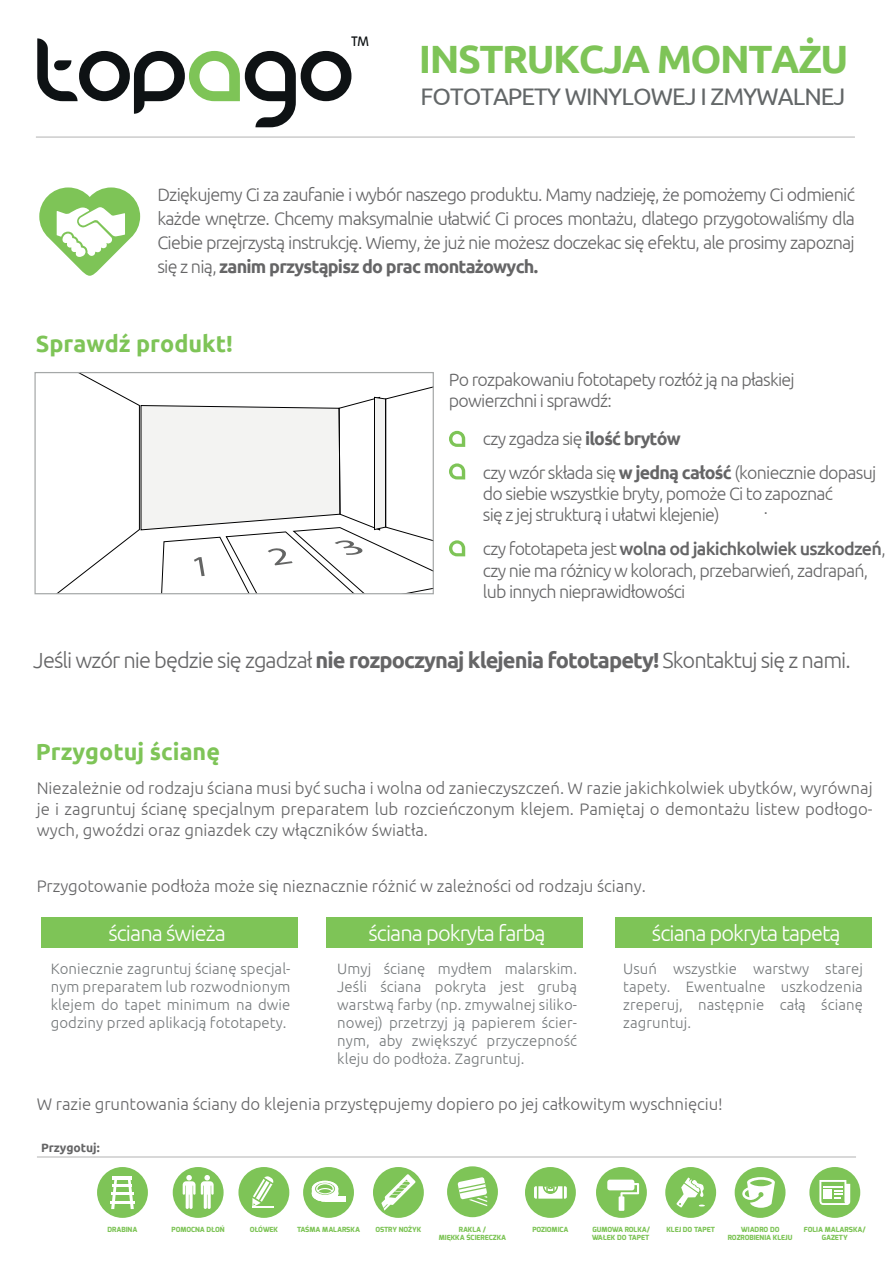
<style>
.page{position:relative;width:893px;height:1263px;background:#fff}
.page>*{position:absolute;margin:0;border:0;box-sizing:border-box;transform-origin:0 0}
.t1{font:700 39.45px "Ubuntu";letter-spacing:-.04em;color:#7ec457}
.t2{font:24px "Ubuntu";letter-spacing:-.04em;color:#636768}
.t3{font:700 23.4px "Ubuntu";color:#7ec457}
.t4{font:300 21.9px "Ubuntu";letter-spacing:-.045em;color:#656566}
.t5{font:300 21.9px "Ubuntu";letter-spacing:-.045em;color:#fff}
.t6{font:300 18px/24px "Ubuntu";letter-spacing:-.045em;color:#656566;text-align:justify}
.t7{font:500 18px "Ubuntu";letter-spacing:-.045em;color:#656566}
.t8{font:300 17.85px/21.5px "Ubuntu";letter-spacing:-.045em;color:#656566}
.t9{font:300 16.8px/21px "Ubuntu";letter-spacing:-.005em;color:#656566;text-align:justify}
.t10{font:300 15px/18px "Ubuntu";letter-spacing:.005em;color:#75797b;text-align:justify}
.t11{font:14.25px "Opal";color:#0e1214}
.t12{font:700 12.15px "Ubuntu";letter-spacing:-.005em;color:#656566}
.t13{font:800 7.05px/8.6px "Exo";color:#7ec457;text-align:center}
.s1{font-weight:700}
.s2{font-weight:300;font-size:17.85px}
</style>
<div class="page">
<div style="left:615px;top:918px;width:256px;height:30px;background:#7ec457"></div>
<div style="left:327px;top:918px;width:256px;height:30px;background:#7ec457"></div>
<div style="left:41px;top:918px;width:256px;height:30px;background:#7ec457"></div>
<svg style="left:58px;top:374px;width:374px;height:218px"></svg>
<div style="left:34px;top:372px;width:400px;height:222px;border:1px solid #a5a8a8"></div>
<hr style="left:36px;top:137px;width:819px;height:1px;background:#b3b3b3">
<hr style="left:37px;top:1157px;width:819px;height:1px;background:#b3b3b3">
<div style="left:97px;top:1167px;width:51px;height:51px;background:#7ec457;border-radius:50%"></div>
<svg style="left:111px;top:1177px;width:23px;height:32px"></svg>
<hr style="left:113px;top:1176px;width:19px;height:4px;background:#fff">
<hr style="left:113px;top:1184px;width:19px;height:3px;background:#fff">
<hr style="left:111px;top:1192px;width:23px;height:3px;background:#fff">
<hr style="left:110px;top:1201px;width:25px;height:2px;background:#fff">
<div style="left:173px;top:1167px;width:51px;height:51px;background:#7ec457;border-radius:50%"></div>
<svg style="left:183px;top:1175px;width:31px;height:34px"></svg>
<div style="left:238px;top:1167px;width:51px;height:51px;background:#7ec457;border-radius:50%"></div>
<svg style="left:252px;top:1176px;width:22px;height:31px"></svg>
<div style="left:303px;top:1167px;width:51px;height:51px;background:#7ec457;border-radius:50%"></div>
<div style="left:325px;top:1196px;width:20px;height:5px;background:#fff"></div>
<svg style="left:312px;top:1181px;width:26px;height:20px"></svg>
<div style="left:447px;top:1166px;width:51px;height:51px;background:#7ec457;border-radius:50%"></div>
<svg style="left:458px;top:1177px;width:29px;height:29px"></svg>
<div style="left:525px;top:1167px;width:51px;height:51px;background:#7ec457;border-radius:50%"></div>
<svg style="left:534px;top:1186px;width:33px;height:13px"></svg>
<svg style="left:449px;top:431px;width:16px;height:16px"></svg>
<svg style="left:449px;top:463px;width:16px;height:16px"></svg>
<svg style="left:449px;top:540px;width:16px;height:16px"></svg>
<svg style="left:37px;top:38px;width:314px;height:89px"></svg>
<div style="left:373px;top:1167px;width:51px;height:51px;background:#7ec457;border-radius:50%"></div>
<svg style="left:381px;top:1174px;width:35px;height:36px"></svg>
<div style="left:596px;top:1167px;width:51px;height:51px;background:#7ec457;border-radius:50%"></div>
<svg style="left:607px;top:1179px;width:32px;height:32px"></svg>
<div style="left:665px;top:1167px;width:51px;height:51px;background:#7ec457;border-radius:50%"></div>
<svg style="left:676px;top:1177px;width:29px;height:30px"></svg>
<div style="left:735px;top:1167px;width:50px;height:51px;background:#7ec457;border-radius:50%"></div>
<svg style="left:742px;top:1177px;width:33px;height:31px"></svg>
<div style="left:809px;top:1167px;width:51px;height:51px;background:#7ec457;border-radius:50%"></div>
<svg style="left:819px;top:1180px;width:31px;height:25px"></svg>
<div style="left:823px;top:1189px;width:9px;height:10px;background:#fff"></div>
<svg style="left:39px;top:187px;width:101px;height:89px"></svg>
<p class="t11" style="left:351px;top:33px;width:19px">TM</p>
<h1 class="t1" style="left:419px;top:35px;width:431px">INSTRUKCJA MONTAŻU</h1>
<h2 class="t2" style="left:421px;top:82px;width:426px">FOTOTAPETY WINYLOWEJ I ZMYWALNEJ</h2>
<p class="t6" style="left:157px;top:183px;width:699px">Dziękujemy Ci za zaufanie i wybór naszego produktu. Mamy nadzieję, że pomożemy Ci odmienić każde wnętrze. Chcemy maksymalnie ułatwić Ci proces montażu, dlatego przygotowaliśmy dla Ciebie przejrzystą instrukcję. Wiemy, że już nie możesz doczekac się efektu, ale prosimy zapoznaj się z nią, <span class="s1">zanim przystąpisz do prac montażowych.</span></p>
<h3 class="t3" style="left:36px;top:330px;width:198px">Sprawdź produkt!</h3>
<p class="t8" style="left:449px;top:368px;width:347px">Po rozpakowaniu fototapety rozłóż ją na płaskiej powierzchni i sprawdź:</p>
<p class="t8" style="left:483px;top:421px;width:395px;line-height:33.9px">czy zgadza się <span class="s1">ilość brytów<br></span>czy wzór składa się <span class="s1">w jedną całość</span> (koniecznie dopasuj</p>
<p class="t8" style="left:483px;top:482px;width:352px">do siebie wszystkie bryty, pomoże Ci to zapoznać się z jej strukturą i ułatwi klejenie)</p>
<p class="t7" style="left:483px;top:538px;width:404px"><span class="s2">czy fototapeta jest</span> wolna od jakichkolwiek uszkodzeń<span class="s2">,</span></p>
<p class="t8" style="left:483px;top:559px;width:387px">czy nie ma różnicy w kolorach, przebarwień, zadrapań, lub innych nieprawidłowości</p>
<p class="t9" style="left:764px;top:497px;width:6px">.</p>
<h3 class="t4" style="left:33px;top:647px;width:819px">Jeśli wzór nie będzie się zgadzał <span class="s1">nie rozpoczynaj klejenia fototapety!</span> Skontaktuj się z nami.</h3>
<h3 class="t3" style="left:36px;top:737px;width:186px">Przygotuj ścianę</h3>
<p class="t9" style="left:37px;top:777px;width:837px">Niezależnie od rodzaju ściana musi być sucha i wolna od zanieczyszczeń. W razie jakichkolwiek ubytków, wyrównaj je i zagruntuj ścianę specjalnym preparatem lub rozcieńczonym klejem. Pamiętaj o demontażu listew podłogo&shy;wych, gwoździ oraz gniazdek czy włączników światła.</p>
<p class="t9" style="left:37px;top:875px;width:611px">Przygotowanie podłoża może się nieznacznie różnić w zależności od rodzaju ściany.</p>
<h3 class="t5" style="left:108px;top:920px;width:119px">ściana świeża</h3>
<h3 class="t5" style="left:368px;top:920px;width:179px">ściana pokryta farbą</h3>
<h3 class="t5" style="left:652px;top:920px;width:190px">ściana pokryta tapetą</h3>
<p class="t10" style="left:51px;top:959px;width:241px">Koniecznie zagruntuj ścianę specjal&shy;nym preparatem lub rozwodnionym klejem do tapet minimum na dwie godziny przed aplikacją fototapety.</p>
<p class="t10" style="left:337px;top:959px;width:241px">Umyj ścianę mydłem malarskim.<br>Jeśli ściana pokryta jest grubą warstwą farby (np. zmywalnej siliko&shy;nowej) przetrzyj ją papierem ścier&shy;nym, aby zwiększyć przyczepność kleju do podłoża. Zagruntuj.</p>
<p class="t10" style="left:623px;top:959px;width:241px">Usuń wszystkie warstwy starej tapety. Ewentualne uszkodzenia zreperuj, następnie całą ścianę zagruntuj.</p>
<p class="t9" style="left:37px;top:1093px;width:687px">W razie gruntowania ściany do klejenia przystępujemy dopiero po jej całkowitym wyschnięciu!</p>
<p class="t12" style="left:41px;top:1140px;width:60px">Przygotuj:</p>
<p class="t13" style="left:375px;top:1225px;width:48px">OSTRY NOŻYK</p>
<p class="t13" style="left:592px;top:1225px;width:60px;text-align:left">GUMOWA ROLKA/<br>WAŁEK DO TAPET</p>
<p class="t13" style="left:666px;top:1225px;width:50px">KLEJ DO TAPET</p>
<p class="t13" style="left:728px;top:1225px;width:66px">WIADRO DO<br>ROZROBIENIA KLEJU</p>
<p class="t13" style="left:804px;top:1225px;width:64px">FOLIA MALARSKA/<br>GAZETY</p>
<p class="t13" style="left:108px;top:1225px;width:31px">DRABINA</p>
<p class="t13" style="left:172px;top:1225px;width:55px">POMOCNA DŁOŃ</p>
<p class="t13" style="left:250px;top:1225px;width:30px">OŁÓWEK</p>
<p class="t13" style="left:297px;top:1225px;width:64px">TAŚMA MALARSKA</p>
<p class="t13" style="left:439px;top:1225px;width:69px">RAKLA /<br>MIĘKKA ŚCIERECZKA</p>
<p class="t13" style="left:532px;top:1225px;width:38px">POZIOMICA</p>
</div>
